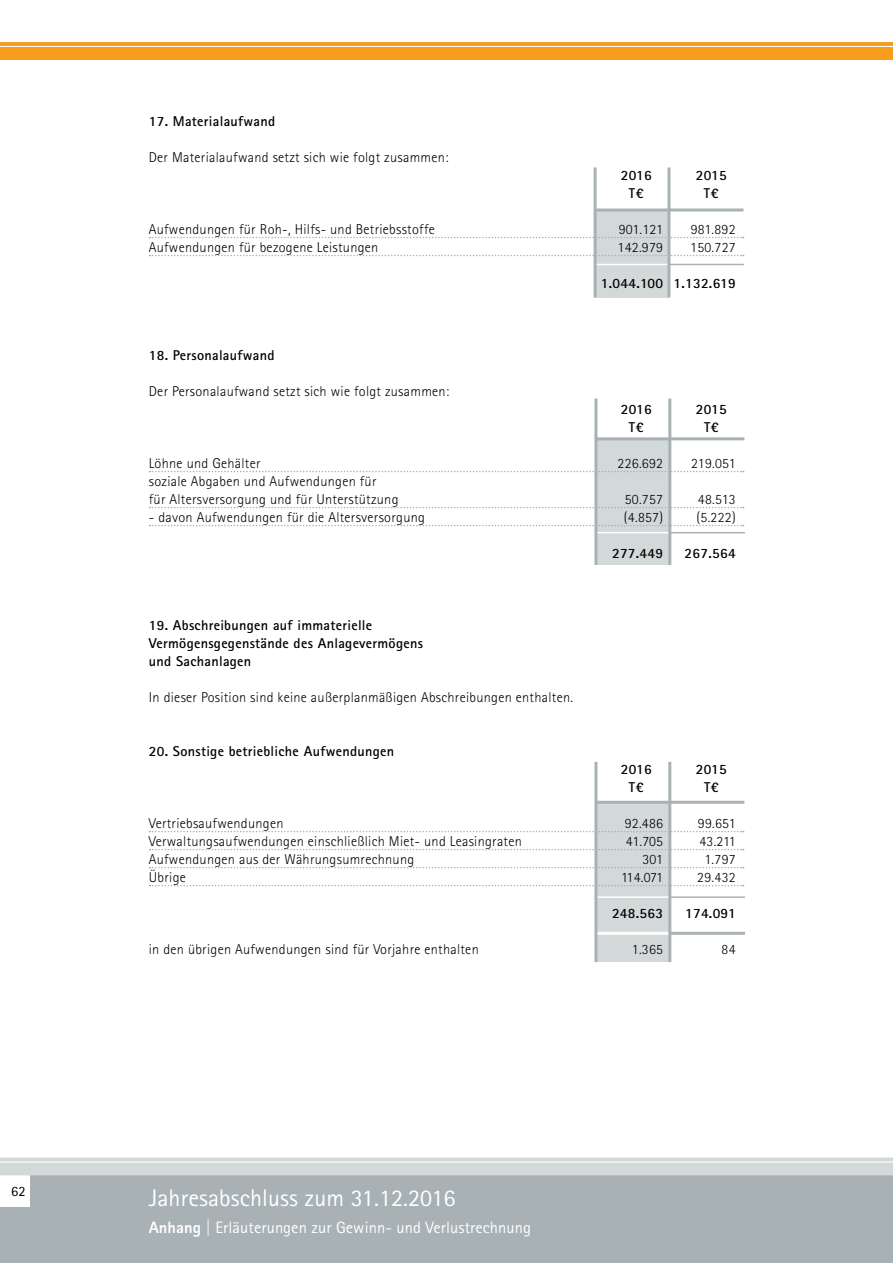
<style>
.page{position:relative;width:893px;height:1263px;background:#fff}
.page>*{position:absolute;margin:0;border:0;box-sizing:border-box;transform-origin:0 0}
.t1{font:24px "Agfa Rotis Sans Serif";letter-spacing:.005em;color:#fff}
.t2{font:16.5px "Agfa Rotis Sans Serif";letter-spacing:.005em;color:#fff}
.t3{font:300 14.25px/18px "Agfa Rotis Sans Serif";letter-spacing:.02em;color:#000}
.t4{font:700 14.25px/18px "Agfa Rotis Sans Serif";letter-spacing:.02em;color:#000}
.t5{font:14.25px "Agfa Rotis Sans Serif";color:#000}
.s1{font-weight:800}
</style>
<div class="page">
<div style="left:595px;top:803px;width:75px;height:159px;background:#d3d8d9"></div>
<hr style="left:670px;top:896px;width:75px;height:2px;background:#a8b1b4">
<hr style="left:595px;top:896px;width:75px;height:2px;background:#fff">
<hr style="left:595px;top:801px;width:149px;height:3px;background:#a8b1b4">
<hr style="left:595px;top:932px;width:75px;height:3px;background:#fff">
<hr style="left:670px;top:932px;width:75px;height:3px;background:#a8b1b4">
<hr style="left:594px;top:762px;width:3px;height:200px;background:#a8b1b4">
<hr style="left:668px;top:762px;width:3px;height:200px;background:#a8b1b4">
<div style="left:595px;top:439px;width:75px;height:126px;background:#d3d8d9"></div>
<hr style="left:670px;top:532px;width:75px;height:1px;background:#a8b1b4">
<hr style="left:595px;top:532px;width:75px;height:1px;background:#fff">
<hr style="left:595px;top:437px;width:149px;height:3px;background:#a8b1b4">
<hr style="left:668px;top:398px;width:3px;height:167px;background:#a8b1b4">
<hr style="left:594px;top:398px;width:3px;height:167px;background:#a8b1b4">
<div style="left:595px;top:210px;width:74px;height:87px;background:#d3d8d9"></div>
<hr style="left:594px;top:208px;width:149px;height:3px;background:#a8b1b4">
<hr style="left:669px;top:264px;width:75px;height:1px;background:#a8b1b4">
<hr style="left:594px;top:264px;width:75px;height:1px;background:#fff">
<hr style="left:594px;top:167px;width:3px;height:130px;background:#a8b1b4">
<hr style="left:667px;top:167px;width:3px;height:130px;background:#a8b1b4">
<svg style="left:150px;top:237px;width:594px;height:1px"></svg>
<svg style="left:150px;top:255px;width:594px;height:1px"></svg>
<svg style="left:150px;top:471px;width:594px;height:1px"></svg>
<svg style="left:150px;top:507px;width:594px;height:1px"></svg>
<svg style="left:150px;top:525px;width:594px;height:1px"></svg>
<svg style="left:150px;top:831px;width:594px;height:1px"></svg>
<svg style="left:150px;top:849px;width:594px;height:1px"></svg>
<svg style="left:150px;top:867px;width:594px;height:1px"></svg>
<svg style="left:150px;top:885px;width:594px;height:1px"></svg>
<div style="left:0;top:47px;width:893px;height:13px;background:#f99d1c"></div>
<hr style="left:0;top:42px;width:893px;height:4px;background:#f99d1c">
<div style="left:0;top:1173px;width:893px;height:90px;background:#a8b1b4"></div>
<div style="left:0;top:1175px;width:30px;height:31px;background:#fff"></div>
<svg style="left:0;top:1158px;width:893px;height:17px;background:#d5dadb"></svg>
<p class="t4" style="left:149px;top:112px;width:128px">17. Materialaufwand</p>
<p class="t3" style="left:149px;top:148px;width:301px">Der Materialaufwand setzt sich wie folgt zusammen:</p>
<p class="t4" style="left:621px;top:166px;width:32px">2016</p>
<p class="t4" style="left:696px;top:166px;width:32px">2015</p>
<p class="t4" style="left:629px;top:184px;width:16px">T€</p>
<p class="t4" style="left:704px;top:184px;width:16px">T€</p>
<p class="t3" style="left:149px;top:220px;width:287px">Aufwendungen für Roh-, Hilfs- und Betriebsstoffe</p>
<p class="t3" style="left:619px;top:220px;width:46px">901.121</p>
<p class="t3" style="left:691px;top:220px;width:46px">981.892</p>
<p class="t3" style="left:149px;top:238px;width:231px">Aufwendungen für bezogene Leistungen</p>
<p class="t3" style="left:618px;top:238px;width:47px">142.979</p>
<p class="t3" style="left:690px;top:238px;width:47px">150.727</p>
<p class="t4" style="left:601px;top:274px;width:136px">1.044.100 1.132.619</p>
<p class="t4" style="left:149px;top:346px;width:127px">18. Personalaufwand</p>
<p class="t3" style="left:149px;top:382px;width:302px">Der Personalaufwand setzt sich wie folgt zusammen:</p>
<p class="t4" style="left:621px;top:400px;width:32px">2016</p>
<p class="t4" style="left:696px;top:400px;width:32px">2015</p>
<p class="t4" style="left:629px;top:418px;width:16px">T€</p>
<p class="t4" style="left:704px;top:418px;width:16px">T€</p>
<p class="t3" style="left:149px;top:454px;width:113px">Löhne und Gehälter</p>
<p class="t3" style="left:618px;top:454px;width:47px">226.692</p>
<p class="t3" style="left:691px;top:454px;width:46px">219.051</p>
<p class="t3" style="left:149px;top:472px;width:251px">soziale Abgaben und Aufwendungen für<br>für Altersversorgung und für Unterstützung</p>
<p class="t3" style="left:625px;top:490px;width:40px">50.757</p>
<p class="t3" style="left:698px;top:490px;width:39px">48.513</p>
<p class="t3" style="left:149px;top:508px;width:278px">- davon Aufwendungen für die Altersversorgung</p>
<p class="t3" style="left:624px;top:508px;width:41px">(4.857)</p>
<p class="t3" style="left:696px;top:508px;width:41px">(5.222)</p>
<p class="t4" style="left:612px;top:544px;width:53px">277.449</p>
<p class="t4" style="left:685px;top:544px;width:53px">267.564</p>
<p class="t4" style="left:149px;top:616px;width:276px">19. Abschreibungen auf immaterielle<br>Vermögensgegenstände des Anlagevermögens und Sachanlagen</p>
<p class="t3" style="left:149px;top:688px;width:426px">In dieser Position sind keine außerplanmäßigen Abschreibungen enthalten.</p>
<p class="t4" style="left:149px;top:742px;width:247px">20. Sonstige betriebliche Aufwendungen</p>
<p class="t4" style="left:621px;top:760px;width:32px">2016</p>
<p class="t4" style="left:696px;top:760px;width:32px">2015</p>
<p class="t4" style="left:629px;top:778px;width:16px">T€</p>
<p class="t4" style="left:704px;top:778px;width:16px">T€</p>
<p class="t3" style="left:149px;top:814px;width:136px">Vertriebsaufwendungen</p>
<p class="t3" style="left:625px;top:814px;width:40px">92.486</p>
<p class="t3" style="left:698px;top:814px;width:39px">99.651</p>
<p class="t3" style="left:149px;top:832px;width:375px">Verwaltungsaufwendungen einschließlich Miet- und Leasingraten</p>
<p class="t3" style="left:626px;top:832px;width:39px">41.705</p>
<p class="t3" style="left:699px;top:832px;width:38px">43.211</p>
<p class="t3" style="left:149px;top:850px;width:267px">Aufwendungen aus der Währungsumrechnung</p>
<p class="t3" style="left:642px;top:850px;width:22px">301</p>
<p class="t3" style="left:704px;top:850px;width:33px">1.797</p>
<p class="t3" style="left:149px;top:868px;width:39px">Übrige</p>
<p class="t3" style="left:621px;top:868px;width:44px">114.071</p>
<p class="t3" style="left:697px;top:868px;width:40px">29.432</p>
<p class="t4" style="left:612px;top:904px;width:53px">248.563</p>
<p class="t4" style="left:685px;top:904px;width:52px">174.091</p>
<p class="t3" style="left:149px;top:940px;width:331px">in den übrigen Aufwendungen sind für Vorjahre enthalten</p>
<p class="t3" style="left:632px;top:940px;width:33px">1.365</p>
<p class="t3" style="left:722px;top:940px;width:15px">84</p>
<p class="t5" style="left:11px;top:1182px;width:16px">62</p>
<h1 class="t1" style="left:149px;top:1183px;width:308px">Jahresabschluss zum 31.12.2016</h1>
<p class="t2" style="left:149px;top:1217px;width:384px"><span class="s1">Anhang</span> | Erläuterungen zur Gewinn- und Verlustrechnung</p>
</div>
